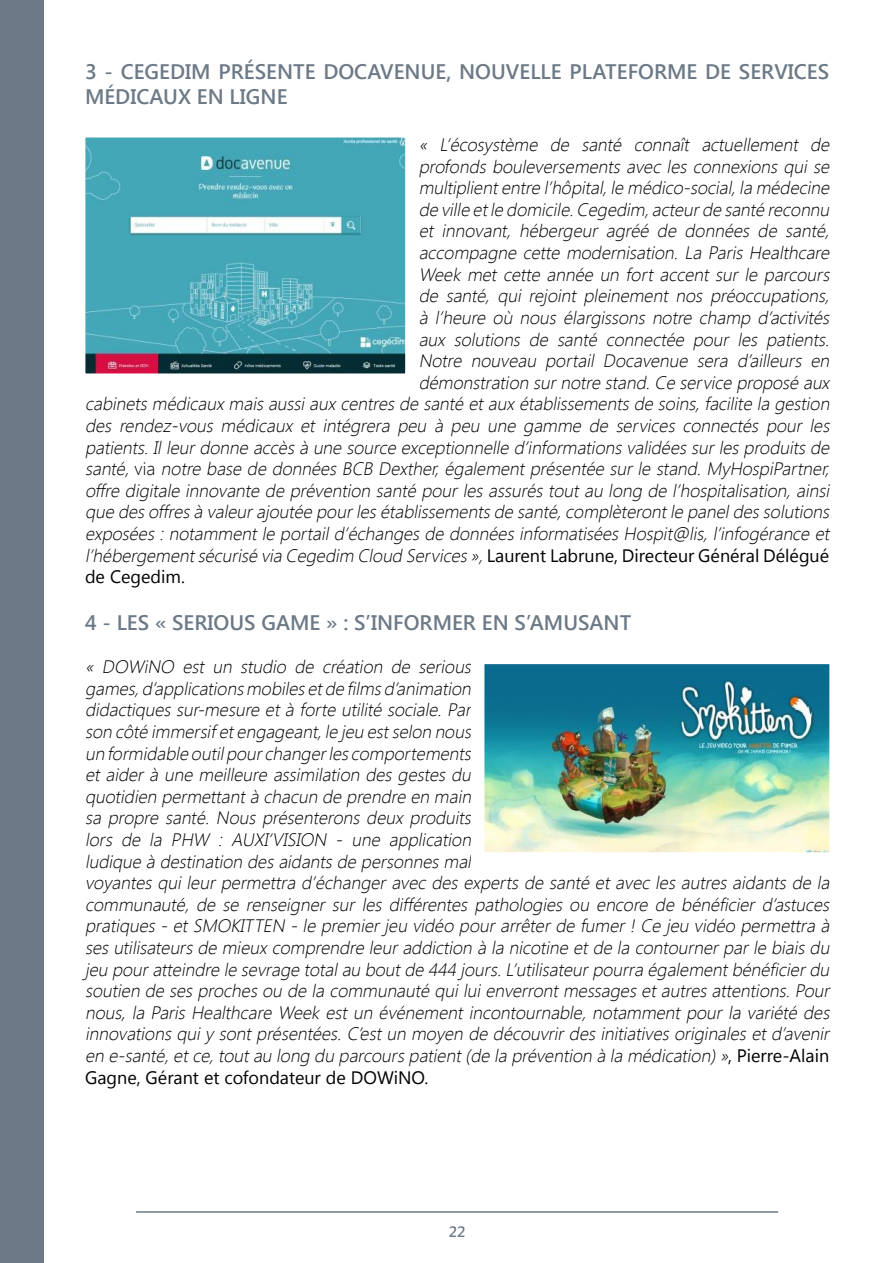
<style>
.page{position:relative;width:893px;height:1263px;background:#fff}
.page>*{position:absolute;margin:0;border:0;box-sizing:border-box;transform-origin:0 0}
.t1{font:600 21px/25.2px "Segoe UI";color:#6c7986}
.t2{font:italic 300 18px/21.6px "Segoe UI";color:#000}
.t3{font:18px "Segoe UI";color:#000}
.t4{font:600 15px "Segoe UI";color:#6c7986}
.s1{font-style:normal}
.s2{font-weight:400;font-style:normal}
</style>
<div class="page">
<hr style="left:136px;top:1211px;width:642px;height:2px;background:#6c7986">
<div style="left:0;top:0;width:44px;height:1263px;background:#6c7986"></div>
<img style="left:87px;top:139px;width:317px;height:233px">
<div style="left:72px;top:124px;width:347px;height:263px;border:14px solid #fff"></div>
<img style="left:486px;top:666px;width:342px;height:185px">
<div style="left:471px;top:651px;width:372px;height:215px;border:14px solid #fff"></div>
<p class="t1" style="left:85px;top:58px;width:746px">3 - CEGEDIM PRÉSENTE DOCAVENUE, NOUVELLE PLATEFORME DE SERVICES<br>MÉDICAUX EN LIGNE</p>
<p class="t2" style="left:419px;top:133px;width:416px">« L’écosystème de santé connaît actuellement de</p>
<p class="t2" style="left:419px;top:155px;width:416px">profonds bouleversements avec les connexions qui se</p>
<p class="t2" style="left:419px;top:176px;width:416px">multipliententre l’hôpital,le médico-social,la médecine</p>
<p class="t2" style="left:419px;top:198px;width:416px">de ville etle domicile.Cegedim,acteurde santé reconnu</p>
<p class="t2" style="left:419px;top:220px;width:416px">et innovant, hébergeur agréé de données de santé,</p>
<p class="t2" style="left:419px;top:241px;width:416px">accompagne cette modernisation. La Paris Healthcare</p>
<p class="t2" style="left:419px;top:263px;width:416px">Week met cette année un fort accent sur le parcours</p>
<p class="t2" style="left:419px;top:284px;width:416px">de santé, qui rejoint pleinement nos préoccupations,</p>
<p class="t2" style="left:419px;top:306px;width:416px">à l’heure où nous élargissons notre champ d’activités</p>
<p class="t2" style="left:419px;top:328px;width:416px">aux solutions de santé connectée pour les patients.</p>
<p class="t2" style="left:419px;top:349px;width:416px">Notre nouveau portail Docavenue sera d’ailleurs en</p>
<p class="t2" style="left:419px;top:371px;width:416px">démonstration surnotre stand.Ce service proposé aux</p>
<p class="t2" style="left:85px;top:392px;width:750px">cabinetsmédicauxmaisaussiauxcentresde santé etauxétablissementsde soins,facilite la gestion</p>
<p class="t2" style="left:85px;top:414px;width:750px">des rendez-vous médicaux et intégrera peu à peu une gamme de services connectés pour les</p>
<p class="t2" style="left:85px;top:436px;width:750px">patients.Illeurdonne accèsà une source exceptionnelle d’informationsvalidéessurlesproduitsde</p>
<p class="t2" style="left:85px;top:457px;width:750px">santé, <span class="s1">v i a</span> notre base de données BCB Dexther, également présentée sur le stand. MyHospiPartner,</p>
<p class="t2" style="left:85px;top:479px;width:750px">offre digitale innovante de prévention santé pour les assurés tout au long de l’hospitalisation, ainsi</p>
<p class="t2" style="left:85px;top:500px;width:750px">que desoffresà valeurajoutée pourlesétablissementsde santé,complèterontle paneldessolutions</p>
<p class="t2" style="left:85px;top:522px;width:750px">exposées : notamment le portail d’échanges de données informatisées Hospit@lis, l’infogérance et</p>
<p class="t2" style="left:85px;top:544px;width:746px">l’hébergementsécurisé via Cegedim Cloud Services»,<span class="s2">La u re n t La b r u n e, D i re ct e u r G é n é ra l D é l é g u é</span></p>
<p class="t3" style="left:85px;top:564px;width:101px">de Cegedim.</p>
<p class="t1" style="left:85px;top:609px;width:548px">4 - LES « SERIOUS GAME » : S’INFORMER EN S’AMUSANT</p>
<p class="t2" style="left:85px;top:655px;width:750px">« DOWiNO est un studio de création de serious<br>games,d’applicationsmobilesetde filmsd’animation<br>didactiques sur-mesure et à forte utilité sociale. Par<br>son côté immersifetengageant,le jeu estselon nous<br>un formidable outilpourchangerlescomportements<br>et aider à une meilleure assimilation des gestes du<br>quotidien permettantà chacun de prendre en main<br>sa propre santé. Nous présenterons deux produits<br>lors de la PHW : AUXI’VISION - une application<br>ludique à destination desaidantsde personnesmal<br>voyantes qui leur permettra d’échanger avec des experts de santé et avec les autres aidants de la communauté, de se renseigner sur les différentes pathologies ou encore de bénéficier d’astuces pratiques - et SMOKITTEN - le premier jeu vidéo pour arrêter de fumer ! Ce jeu vidéo permettra à sesutilisateursde mieuxcomprendre leuraddiction à la nicotine etde la contournerparle biaisdu jeu pouratteindre le sevrage totalau boutde 444 jours.L’utilisateurpourra égalementbénéficierdu soutien de sesprochesou de la communauté quiluienverrontmessagesetautresattentions.Pour nous, la Paris Healthcare Week est un événement incontournable, notamment pour la variété des innovations qui y sont présentées. C’est un moyen de découvrir des initiatives originales et d’avenir en e-santé,etce,toutau long du parcourspatient(de la prévention à la médication)»<span class="s2">, P i e r r e - A l a i n Gagne, Gérant et cofondateur de DOWiNO.</span></p>
<p class="t4" style="left:449px;top:1221px;width:18px">22</p>
</div>
